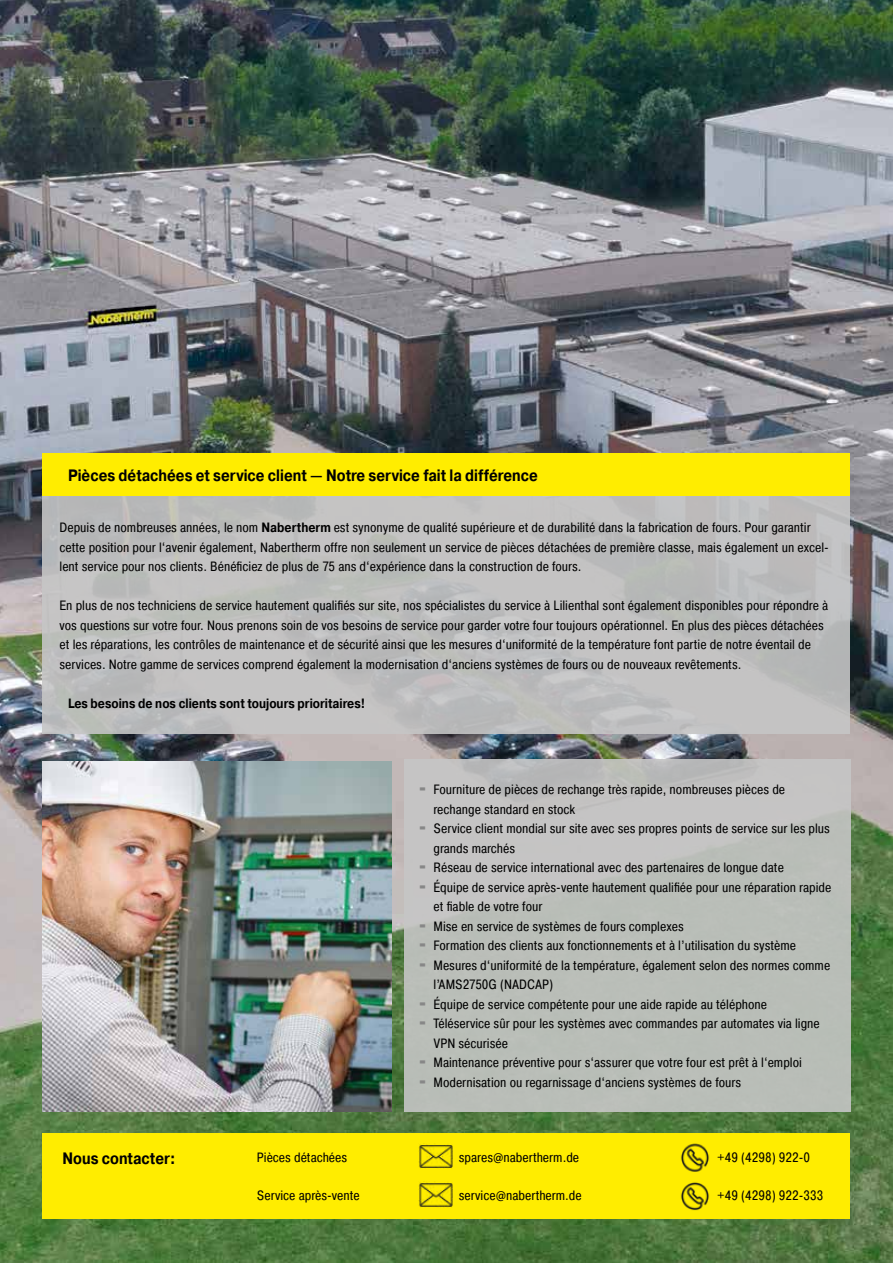
<style>
.page{position:relative;width:893px;height:1263px;background:#fff}
.page>*{position:absolute;margin:0;border:0;box-sizing:border-box;transform-origin:0 0}
.t1{font:700 16.5px "Pragmatica";color:#000;scale:.85 1}
.t2{font:13.5px/19.5px "Pragmatica Cond";color:#000}
.t3{font:700 13.5px "Pragmatica";color:#000;scale:.85 1}
.s1{font-family:"Pragmatica";font-weight:700}
.s2{font-family:"Blackoak Std";color:#878787}
</style>
<div class="page">
<img style="left:0;top:0;width:893px;height:1263px">
<div style="left:43px;top:495px;width:807px;height:238px;background:#bfc0c0"></div>
<div style="left:404px;top:759px;width:446px;height:352px;background:#babeb8"></div>
<div style="left:43px;top:453px;width:807px;height:42px;background:#ffed00"></div>
<div style="left:43px;top:1133px;width:807px;height:85px;background:#ffed00"></div>
<img style="left:43px;top:761px;width:349px;height:350px">
<img style="left:668px;top:1131px;width:54px;height:38px">
<img style="left:419px;top:1143px;width:34px;height:25px">
<img style="left:668px;top:1169px;width:54px;height:54px">
<img style="left:418px;top:1183px;width:35px;height:24px">
<p class="t1" style="left:68px;top:464px;width:554px">Pièces détachées et service client — Notre service fait la différence</p>
<p class="t2" style="left:60px;top:518px;width:771px">Depuis de nombreuses années, le nom <span class="s1">Nabertherm</span> est synonyme de qualité supérieure et de durabilité dans la fabrication de fours. Pour garantir cette position pour l‘avenir également, Nabertherm offre non seulement un service de pièces détachées de première classe, mais également un excel&shy;lent service pour nos clients. Bénéficiez de plus de 75 ans d‘expérience dans la construction de fours.</p>
<p class="t2" style="left:60px;top:596px;width:770px">En plus de nos techniciens de service hautement qualifiés sur site, nos spécialistes du service à Lilienthal sont également disponibles pour répondre à vos questions sur votre four. Nous prenons soin de vos besoins de service pour garder votre four toujours opérationnel. En plus des pièces détachées et les réparations, les contrôles de maintenance et de sécurité ainsi que les mesures d‘uniformité de la température font partie de notre éventail de services. Notre gamme de services comprend également la modernisation d‘anciens systèmes de fours ou de nouveaux revêtements.</p>
<p class="t3" style="left:68px;top:694px;width:351px">Les besoins de nos clients sont toujours prioritaires!</p>
<p class="t1" style="left:63px;top:1147px;width:134px">Nous contacter:</p>
<p class="t2" style="left:257px;top:1147px;width:92px">Pièces détachées</p>
<p class="t2" style="left:257px;top:1186px;width:104px">Service après-vente</p>
<p class="t2" style="left:418px;top:780px;width:368px"><span class="s2">·</span> Fourniture de pièces de rechange très rapide, nombreuses pièces de</p>
<p class="t2" style="left:433px;top:799px;width:143px">rechange standard en stock</p>
<p class="t2" style="left:418px;top:819px;width:413px"><span class="s2">·</span> Service client mondial sur site avec ses propres points de service sur les plus</p>
<p class="t2" style="left:433px;top:838px;width:83px">grands marchés</p>
<p class="t2" style="left:418px;top:858px;width:367px"><span class="s2">·</span> Réseau de service international avec des partenaires de longue date</p>
<p class="t2" style="left:418px;top:877px;width:414px"><span class="s2">·</span> Équipe de service après-vente hautement qualifiée pour une réparation rapide</p>
<p class="t2" style="left:433px;top:897px;width:110px">et fiable de votre four</p>
<p class="t2" style="left:418px;top:916px;width:267px"><span class="s2">·</span> Mise en service de systèmes de fours complexes</p>
<p class="t2" style="left:418px;top:936px;width:379px"><span class="s2">·</span> Formation des clients aux fonctionnements et à l’utilisation du système</p>
<p class="t2" style="left:418px;top:955px;width:413px"><span class="s2">·</span> Mesures d‘uniformité de la température, également selon des normes comme</p>
<p class="t2" style="left:433px;top:975px;width:121px">l’AMS2750G (NADCAP)</p>
<p class="t2" style="left:418px;top:994px;width:350px"><span class="s2">·</span> Équipe de service compétente pour une aide rapide au téléphone</p>
<p class="t2" style="left:418px;top:1014px;width:403px"><span class="s2">·</span> Téléservice sûr pour les systèmes avec commandes par automates via ligne</p>
<p class="t2" style="left:433px;top:1033px;width:76px">VPN sécurisée</p>
<p class="t2" style="left:418px;top:1053px;width:385px"><span class="s2">·</span> Maintenance préventive pour s‘assurer que votre four est prêt à l‘emploi</p>
<p class="t2" style="left:418px;top:1072px;width:324px"><span class="s2">·</span> Modernisation ou regarnissage d‘anciens systèmes de fours</p>
<p class="t2" style="left:459px;top:1147px;width:122px">spares@nabertherm. de</p>
<p class="t2" style="left:717px;top:1147px;width:94px">+49 (4298) 922-0</p>
<p class="t2" style="left:459px;top:1186px;width:124px">service@nabertherm. de</p>
<p class="t2" style="left:717px;top:1186px;width:107px">+49 (4298) 922-333</p>
</div>
